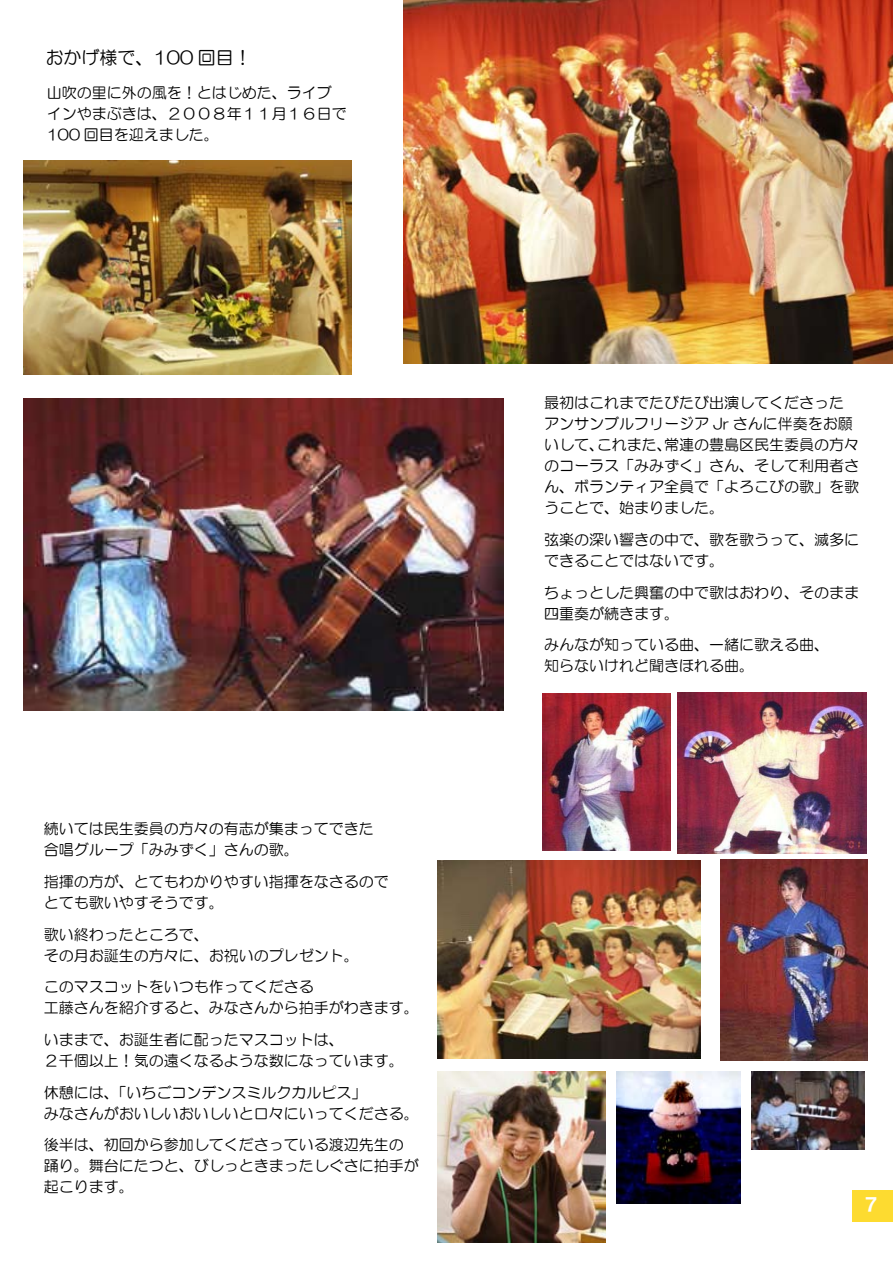
<style>
.page{position:relative;width:893px;height:1263px;background:#fff}
.page>*{position:absolute;margin:0;border:0;box-sizing:border-box;transform-origin:0 0}
.t1{font:18px "HG Maru Gothic MPRO";color:#000}
.t2{font:18px "HGP Soei Kakugothic UB";color:#fff}
.t3{font:15px/21px "HG Maru Gothic MPRO";color:#000}
</style>
<div class="page">
<img style="left:24px;top:398px;width:480px;height:312px">
<img style="left:437px;top:1071px;width:168px;height:172px">
<img style="left:617px;top:1071px;width:123px;height:133px">
<img style="left:543px;top:694px;width:127px;height:156px">
<img style="left:677px;top:692px;width:189px;height:162px">
<img style="left:721px;top:859px;width:146px;height:201px">
<img style="left:404px;top:0;width:489px;height:364px">
<img style="left:437px;top:860px;width:264px;height:198px">
<img style="left:24px;top:160px;width:327px;height:214px">
<img style="left:752px;top:1071px;width:112px;height:78px">
<div style="left:852px;top:1191px;width:41px;height:31px;background:#fddb30"></div>
<p class="t1" style="left:45px;top:48px;width:208px">おかげ様で、100 回目！</p>
<p class="t3" style="left:47px;top:82px;width:302px">山吹の里に外の風を！とはじめた、ライブインやまぶきは、２００８年１１月１６日で<br>100 回目を迎えました。</p>
<p class="t3" style="left:44px;top:818px;width:332px">続いては民生委員の方々の有志が集まってできた合唱グループ「みみずく」さんの歌。</p>
<p class="t3" style="left:44px;top:871px;width:346px">指揮の方が、とてもわかりやすい指揮をなさるのでとても歌いやすそうです。</p>
<p class="t3" style="left:44px;top:924px;width:317px">歌い終わったところで、<br>その月お誕生の方々に、お祝いのプレゼント。</p>
<p class="t3" style="left:44px;top:976px;width:376px">このマスコットをいつも作ってくださる<br>工藤さんを紹介すると、みなさんから拍手がわきます。</p>
<p class="t3" style="left:44px;top:1029px;width:361px">いままで、お誕生者に配ったマスコットは、<br>２千個以上！気の遠くなるような数になっています。</p>
<p class="t3" style="left:44px;top:1082px;width:376px">休憩には、「いちごコンデンスミルクカルピス」<br>みなさんがおいしいおいしいと口々にいってくださる。</p>
<p class="t3" style="left:44px;top:1134px;width:376px">後半は、初回から参加してくださっている渡辺先生の踊り。舞台にたつと、びしっときまったしぐさに拍手が起こります。</p>
<p class="t3" style="left:544px;top:392px;width:316px">最初はこれまでたびたび出演してくださったアンサンブルフリージア Jr さんに伴奏をお願いして、これまた、常連の豊島区民生委員の方々のコーラス「みみずく」さん、そして利用者さん、ボランティア全員で「よろこびの歌」を歌うことで、始まりました。</p>
<p class="t3" style="left:544px;top:529px;width:316px">弦楽の深い響きの中で、歌を歌うって、滅多にできることではないです。</p>
<p class="t3" style="left:544px;top:582px;width:316px">ちょっとした興奮の中で歌はおわり、そのまま四重奏が続きます。</p>
<p class="t3" style="left:544px;top:634px;width:286px">みんなが知っている曲、一緒に歌える曲、知らないけれど聞きほれる曲。</p>
<p class="t2" style="left:865px;top:1196px;width:15px">７</p>
</div>
